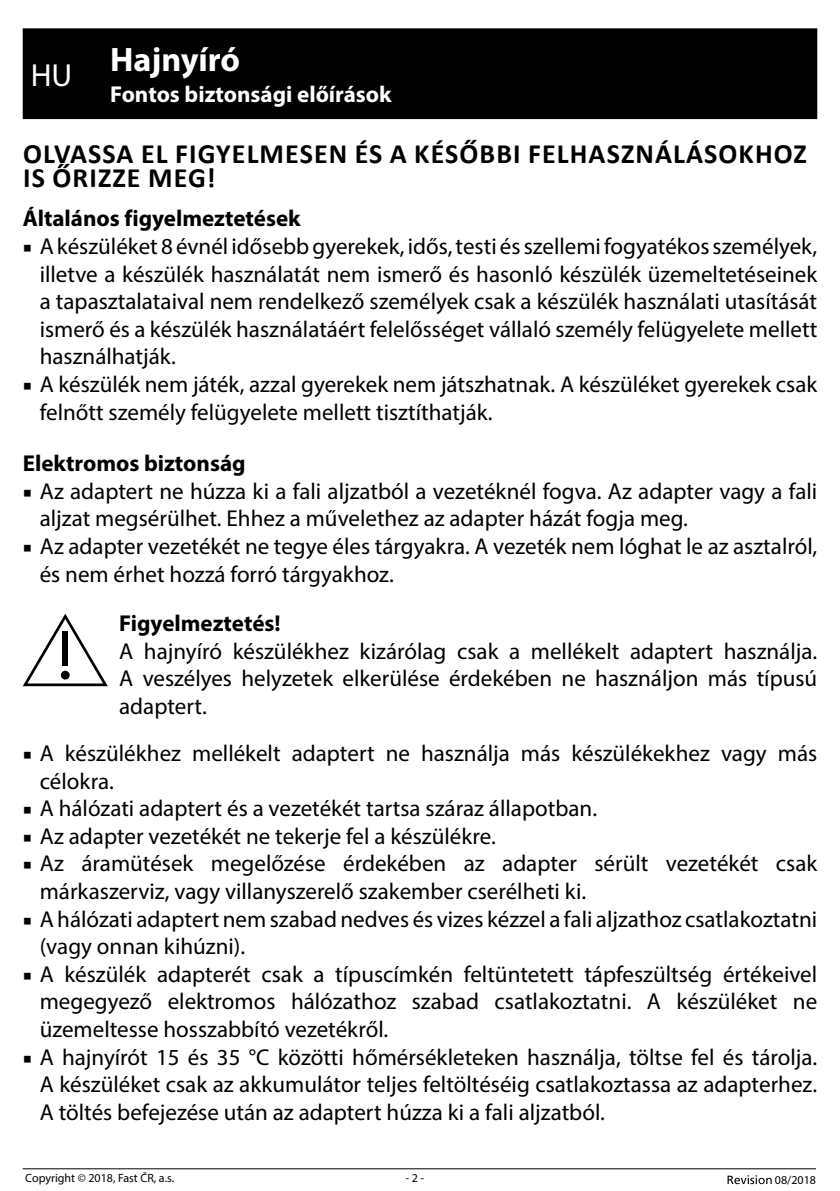
<style>
.page{position:relative;width:840px;height:1191px;background:#fff}
.page>*{position:absolute;margin:0;border:0;box-sizing:border-box;transform-origin:0 0}
.t1{font:700 34px "Myriad Pro";color:#fff}
.t2{font:700 28px/24px "Calibri";letter-spacing:.04em;color:#000}
.t3{font:23px/27.6px "Myriad Pro";color:#000}
.t4{font:700 23px "Myriad Pro";color:#000}
.t5{font:700 23px "Myriad Pro";color:#fff}
.t6{font:12px "Myriad Pro";color:#000}
.s1{font-family:"Minion Pro"}
</style>
<div class="page">
<svg style="left:727px;top:1175px;width:44px;height:9px"></svg>
<hr style="left:23px;top:1168px;width:792px;height:1px;background:#000">
<div style="left:23px;top:28px;width:793px;height:91px;background:#000"></div>
<svg style="left:23px;top:613px;width:85px;height:73px"></svg>
<div style="left:62px;top:631px;width:6px;height:35px;background:#000"></div>
<div style="left:61px;top:671px;width:9px;height:8px;background:#000;border-radius:50%"></div>
<h1 class="t1" style="left:31px;top:37px;width:211px"><sub>HU</sub> Hajnyíró</h1>
<p class="t5" style="left:110px;top:79px;width:283px">Fontos biztonsági előírások</p>
<p class="t2" style="left:23px;top:141px;width:784px">OLVASSA EL FIGYELMESEN ÉS A KÉSŐBBI FELHASZNÁLÁSOKHOZ<br>IS ŐRIZZE MEG!</p>
<p class="t4" style="left:23px;top:204px;width:279px">Általános figyelmeztetések</p>
<p class="t3" style="left:40px;top:232px;width:778px;text-align:justify;text-indent:-17px"><span class="s1">■</span> A készüléket 8 évnél idősebb gyerekek, idős, testi és szellemi fogyatékos személyek, illetve a készülék használatát nem ismerő és hasonló készülék üzemeltetéseinek a tapasztalataival nem rendelkező személyek csak a készülék használati utasítását ismerő és a készülék használatáért felelősséget vállaló személy felügyelete mellett használhatják.</p>
<p class="t3" style="left:40px;top:370px;width:778px;text-indent:-17px"><span class="s1">■</span> A készülék nem játék, azzal gyerekek nem játszhatnak. A készüléket gyerekek csak felnőtt személy felügyelete mellett tisztíthatják.</p>
<p class="t4" style="left:23px;top:448px;width:224px">Elektromos biztonság</p>
<p class="t3" style="left:40px;top:477px;width:778px;text-indent:-17px"><span class="s1">■</span> Az adaptert ne húzza ki a fali aljzatból a vezetéknél fogva. Az adapter vagy a fali aljzat megsérülhet. Ehhez a művelethez az adapter házát fogja meg.</p>
<p class="t3" style="left:40px;top:532px;width:778px;text-indent:-17px"><span class="s1">■</span> Az adapter vezetékét ne tegye éles tárgyakra. A vezeték nem lóghat le az asztalról, és nem érhet hozzá forró tárgyakhoz.</p>
<p class="t4" style="left:119px;top:608px;width:163px">Figyelmeztetés!</p>
<p class="t3" style="left:119px;top:636px;width:699px;text-align:justify">A hajnyíró készülékhez kizárólag csak a mellékelt adaptert használja.<br>A veszélyes helyzetek elkerülése érdekében ne használjon más típusú adaptert.</p>
<p class="t3" style="left:40px;top:739px;width:778px;text-indent:-17px"><span class="s1">■</span> A készülékhez mellékelt adaptert ne használja más készülékekhez vagy más célokra.</p>
<p class="t3" style="left:23px;top:794px;width:575px"><span class="s1">■</span> A hálózati adaptert és a vezetékét tartsa száraz állapotban.</p>
<p class="t3" style="left:23px;top:822px;width:474px"><span class="s1">■</span> Az adapter vezetékét ne tekerje fel a készülékre.</p>
<p class="t3" style="left:40px;top:849px;width:778px;text-indent:-17px"><span class="s1">■</span> Az áramütések megelőzése érdekében az adapter sérült vezetékét csak márkaszerviz, vagy villanyszerelő szakember cserélheti ki.</p>
<p class="t3" style="left:40px;top:904px;width:778px;text-indent:-17px"><span class="s1">■</span> A hálózati adaptert nem szabad nedves és vizes kézzel a fali aljzathoz csatlakoztatni (vagy onnan kihúzni).</p>
<p class="t3" style="left:40px;top:960px;width:778px;text-align:justify;text-indent:-17px"><span class="s1">■</span> A készülék adapterét csak a típuscímkén feltüntetett tápfeszültség értékeivel megegyező elektromos hálózathoz szabad csatlakoztatni. A készüléket ne üzemeltesse hosszabbító vezetékről.</p>
<p class="t3" style="left:40px;top:1042px;width:778px;text-align:justify;text-indent:-17px"><span class="s1">■</span> A hajnyírót 15 és 35 °C közötti hőmérsékleteken használja, töltse fel és tárolja.<br>A készüléket csak az akkumulátor teljes feltöltéséig csatlakoztassa az adapterhez.<br>A töltés befejezése után az adaptert húzza ki a fali aljzatból.</p>
<p class="t6" style="left:25px;top:1170px;width:150px">Copyright © 2018, Fast ČR, a.s.</p>
<p class="t6" style="left:405px;top:1170px;width:20px">- 2 -</p>
<p class="t6" style="left:774px;top:1172px;width:43px">08/2018</p>
</div>
